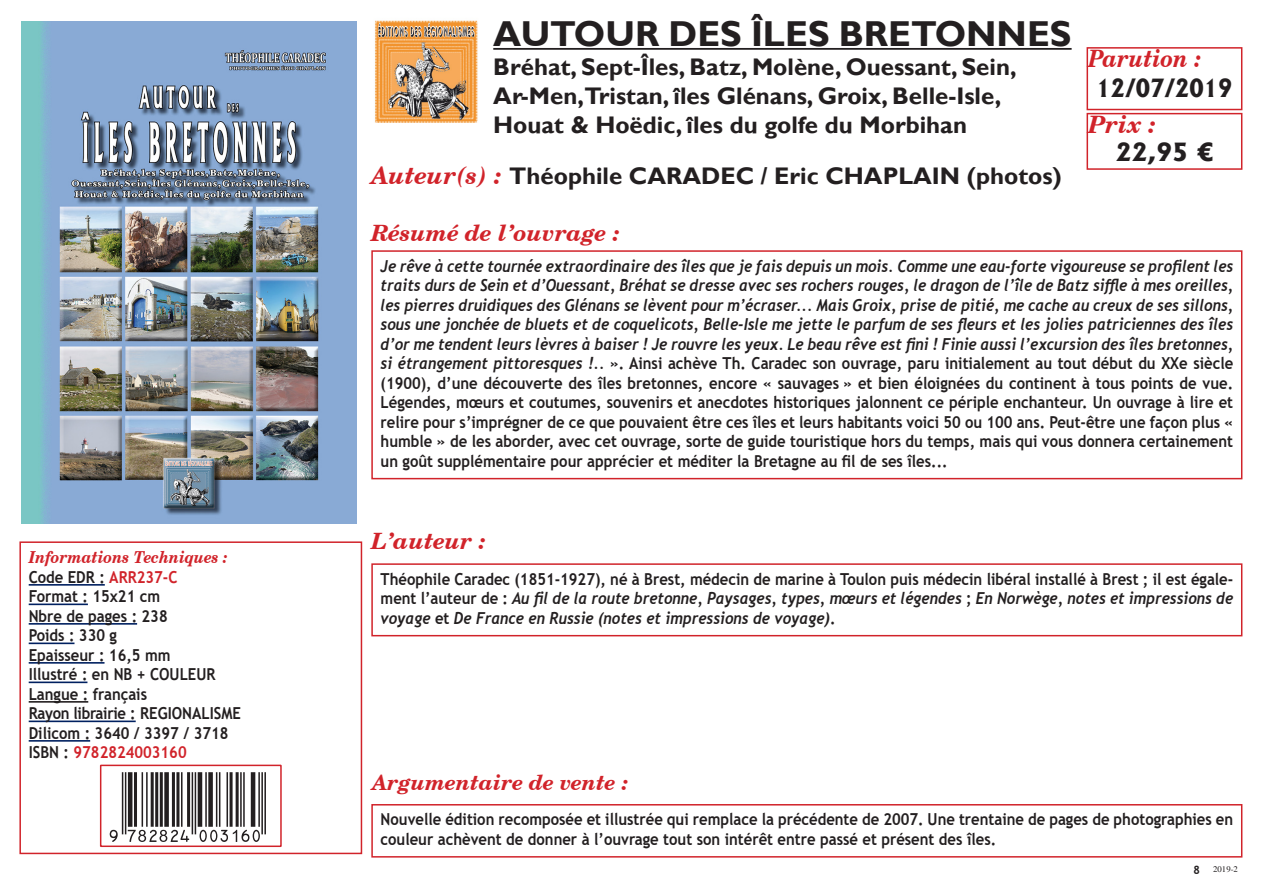
<style>
.page{position:relative;width:1263px;height:893px;background:#fff}
.page>*{position:absolute;margin:0;border:0;box-sizing:border-box;transform-origin:0 0}
.Titre_Livre{font:700 36px "Gill Sans";color:#231f20}
.Titre_Livre_2{font:700 24px "Gill Sans";color:#231f20}
.t1{font:800 24px "Albertus";color:#231f20;scale:.9 1}
.t2{font:italic 700 24px "Century Schoolbook BT";color:#d1232a;scale:.9 1}
.t3{font:800 24px "Albertus";color:#231f20}
.t4{font:italic 700 24px "Century Schoolbook BT";color:#d1232a}
.t5{font:italic 700 22.5px "Century Schoolbook BT";color:#d1232a}
.t6{font:italic 700 21px "Century Schoolbook BT";color:#d1232a}
.Texte_1{font:italic 700 16.5px/19.5px "Trebuchet";color:#231f20;text-align:justify;scale:.9 1}
.Texte_1-2{font:700 16.5px/19.5px "Trebuchet MS";color:#231f20;scale:.9 1}
.Texte_1-3{font:700 16.5px "Trebuchet MS";letter-spacing:-.02em;color:#231f20;scale:.9 1}
.Texte_1-4{font:italic 700 16.5px "Century Schoolbook BT";color:#d1232a;scale:.9 1}
.Texte_1-5{font:700 16.5px "Trebuchet MS";color:#d1232a;scale:.9 1}
.t7{font:8.7px "Times";color:#231f20}
.s1{color:#d1232a}
.s2{color:#231f20}
.s3{font-family:"Century Schoolbook BT";font-style:italic;color:#d1232a}
.s4{font-family:"Trebuchet MS";font-style:normal}
.s5{font-family:"Trebuchet MS";font-weight:700;font-size:11.55px}
</style>
<div class="page">
<hr style="left:493px;top:48px;width:578px;height:2px;background:#231f20">
<div style="left:19px;top:541px;width:343px;height:313px;border:2px solid #d1232a"></div>
<hr style="left:29px;top:584px;width:76px;height:2px;background:#002060">
<hr style="left:29px;top:603px;width:59px;height:2px;background:#002060">
<hr style="left:29px;top:623px;width:108px;height:2px;background:#002060">
<hr style="left:29px;top:642px;width:45px;height:2px;background:#002060">
<hr style="left:29px;top:662px;width:76px;height:2px;background:#002060">
<hr style="left:29px;top:681px;width:58px;height:2px;background:#002060">
<hr style="left:29px;top:701px;width:59px;height:2px;background:#231f20">
<hr style="left:29px;top:720px;width:107px;height:2px;background:#002060">
<hr style="left:29px;top:740px;width:61px;height:2px;background:#002060">
<div style="left:100px;top:765px;width:182px;height:82px;border:2px solid #d1232a"></div>
<div style="left:371px;top:250px;width:871px;height:229px;border:2px solid #d1232a"></div>
<div style="left:371px;top:563px;width:871px;height:73px;border:2px solid #d1232a"></div>
<img style="left:21px;top:21px;width:335px;height:503px">
<div style="left:1086px;top:47px;width:156px;height:63px;border:2px solid #d1232a"></div>
<div style="left:1086px;top:113px;width:156px;height:57px;border:2px solid #d1232a"></div>
<img style="left:375px;top:20px;width:103px;height:103px">
<div style="left:371px;top:804px;width:871px;height:54px;border:2px solid #d1232a"></div>
<p class="Texte_1-4" style="left:29px;top:546px;width:223px">Informations Techniques :</p>
<p class="Texte_1-2" style="left:29px;top:567px;width:167px">Code EDR : <span class="s1">ARR237-C</span></p>
<p class="Texte_1-2" style="left:29px;top:587px;width:148px">Format : 15x21 cm</p>
<p class="Texte_1-2" style="left:29px;top:606px;width:156px">Nbre de pages : 238</p>
<p class="Texte_1-2" style="left:29px;top:626px;width:100px">Poids : 330 g</p>
<p class="Texte_1-2" style="left:29px;top:645px;width:159px">Epaisseur : 16,5 mm</p>
<p class="Texte_1-2" style="left:29px;top:665px;width:209px">Illustré : en NB + COULEUR</p>
<p class="Texte_1-2" style="left:29px;top:684px;width:133px">Langue : français</p>
<p class="Texte_1-3" style="left:29px;top:703px;width:237px">Rayon librairie : REGIONALISME</p>
<p class="Texte_1-2" style="left:29px;top:723px;width:224px">Dilicom : 3640 / 3397 / 3718</p>
<p class="Texte_1-5" style="left:29px;top:742px;width:177px"><span class="s2">ISBN :</span> 9782824003160</p>
<p class="Titre_Livre" style="left:493px;top:13px;width:580px">AUTOUR DES ÎLES BRETONNES</p>
<p class="Titre_Livre_2" style="left:493px;top:53px;width:525px">Bréhat, Sept-Îles, Batz, Molène, Ouessant, Sein,</p>
<p class="Titre_Livre_2" style="left:493px;top:81px;width:510px">Ar-Men,Tristan, îles Glénans, Groix, Belle-Isle,</p>
<p class="Titre_Livre_2" style="left:493px;top:110px;width:475px">Houat &amp; Hoëdic, îles du golfe du Morbihan</p>
<p class="Titre_Livre_2" style="left:371px;top:162px;width:692px"><span class="s3">Auteur(s) :</span> Théophile CARADEC / Eric CHAPLAIN (photos)</p>
<p class="t5" style="left:371px;top:217px;width:251px">Résumé de l’ouvrage :</p>
<p class="t2" style="left:1088px;top:41px;width:128px">Parution :</p>
<p class="t1" style="left:1096px;top:73px;width:153px">12/07/2019</p>
<p class="t4" style="left:1088px;top:107px;width:70px">Prix :</p>
<p class="t3" style="left:1116px;top:137px;width:99px">22,95 €</p>
<p class="Texte_1" style="left:381px;top:256px;width:949px">Je rêve à cette tournée extraordinaire des îles que je fais depuis un mois. Comme une eau-forte vigoureuse se profilent les traits durs de Sein et d’Ouessant, Bréhat se dresse avec ses rochers rouges, le dragon de l’île de Batz siffle à mes oreilles, les pierres druidiques des Glénans se lèvent pour m’écraser... Mais Groix, prise de pitié, me cache au creux de ses sillons, sous une jonchée de bluets et de coquelicots, Belle-Isle me jette le parfum de ses fleurs et les jolies patriciennes des îles d’or me tendent leurs lèvres à baiser ! Je rouvre les yeux. Le beau rêve est fini ! Finie aussi l’excursion des îles bretonnes, si étrangement pittoresques !.. <span class="s4">». Ainsi achève Th. Caradec son ouvrage, paru initialement au tout début du XXe siècle (1900), d’une découverte des îles bretonnes, encore « sauvages » et bien éloignées du continent à tous points de vue.<br>Légendes, mœurs et coutumes, souvenirs et anecdotes historiques jalonnent ce périple enchanteur. Un ouvrage à lire et relire pour s’imprégner de ce que pouvaient être ces îles et leurs habitants voici 50 ou 100 ans. Peut-être une façon plus « humble » de les aborder, avec cet ouvrage, sorte de guide touristique hors du temps, mais qui vous donnera certainement un goût supplémentaire pour apprécier et méditer la Bretagne au fil de ses îles...</span></p>
<p class="t5" style="left:371px;top:525px;width:117px">L’auteur :</p>
<p class="Texte_1" style="left:381px;top:569px;width:949px"><span class="s4">Théophile Caradec (1851-1927), né à Brest, médecin de marine à Toulon puis médecin libéral installé à Brest ; il est égale&shy;ment l’auteur de :</span> Au fil de la route bretonne, Paysages, types, mœurs et légendes <span class="s4">;</span> En Norwège, notes et impressions de voyage <span class="s4">et</span> De France en Russie (notes et impressions de voyage)<span class="s4">.</span></p>
<p class="t6" style="left:372px;top:768px;width:258px">Argumentaire de vente :</p>
<p class="Texte_1-2" style="left:381px;top:810px;width:949px">Nouvelle édition recomposée et illustrée qui remplace la précédente de 2007. Une trentaine de pages de photographies en couleur achèvent de donner à l’ouvrage tout son intérêt entre passé et présent des îles.</p>
<p class="t7" style="left:1193px;top:864px;width:46px"><span class="s5">8</span> 2019-2</p>
</div>
